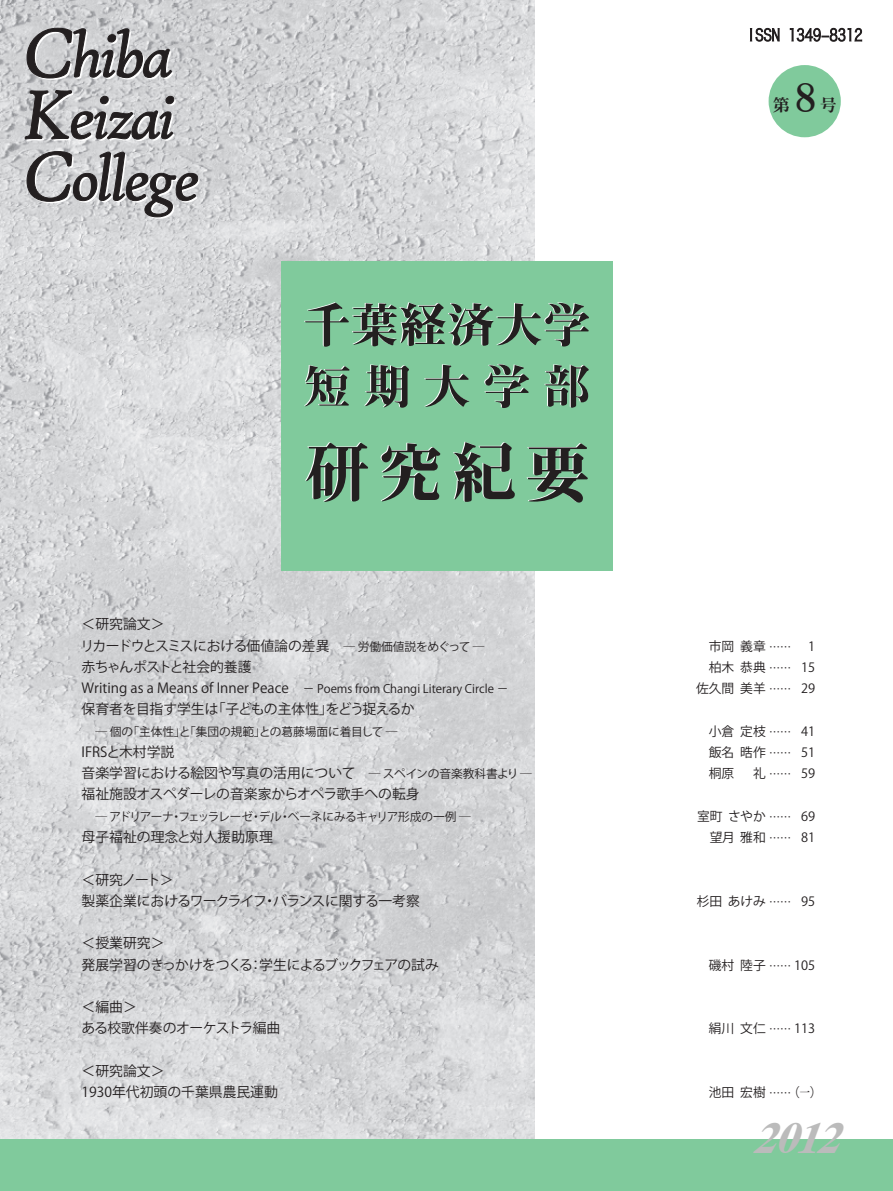
<style>
.page{position:relative;width:893px;height:1191px;background:#fff}
.page>*{position:absolute;margin:0;border:0;box-sizing:border-box;transform-origin:0 0}
.t1{font:italic 700 43.95px "Dutch 801 BT";color:#bbb}
.t2{font:43.2px "DFHS Mincho Std W7";color:#231f20;scale:.88 1}
.t3{font:16.95px "DFHS Mincho Std W7";color:#231f20}
.t4{font:13.8px/21.3px "Koz Go Pro";color:#231f20}
.t5{font:13.8px/21.3px "Koz Go Pro";letter-spacing:-.03em;color:#231f20}
.t6{font:13.8px/21.3px "Koz Go Pro";letter-spacing:-.05em;color:#231f20}
.t7{font:13.8px "Koz Go Pro";letter-spacing:-.02em;color:#231f20}
.t8{font:12.75px/21.3px "Koz Go Pro";color:#231f20;text-align:right}
.t9{font:11.7px "Koz Go Pro";color:#231f20}
.t10{font:11.7px "Koz Go Pro";letter-spacing:-.045em;color:#231f20}
.t11{font:11.1px/21.3px "Koz Go Pro";color:#231f20;text-align:justify}
.s1{font-size:11.7px}
.s2{font-size:13.8px}
.s3{font-family:"Koz Min Pro";font-weight:500}
</style>
<div class="page">
<img style="left:0;top:0;width:535px;height:1139px">
<div style="left:281px;top:261px;width:331px;height:309px;background:#80ca9c"></div>
<div style="left:0;top:1139px;width:893px;height:52px;background:#80ca9c"></div>
<div style="left:769px;top:65px;width:72px;height:72px;background:#80ca9c;border-radius:50%"></div>
<svg style="left:304px;top:302px;width:285px;height:45px"></svg>
<svg style="left:304px;top:365px;width:45px;height:41px"></svg>
<svg style="left:364px;top:364px;width:45px;height:44px"></svg>
<svg style="left:424px;top:364px;width:45px;height:43px"></svg>
<svg style="left:484px;top:364px;width:45px;height:44px"></svg>
<svg style="left:544px;top:364px;width:45px;height:44px"></svg>
<svg style="left:305px;top:442px;width:63px;height:60px"></svg>
<svg style="left:381px;top:443px;width:59px;height:58px"></svg>
<svg style="left:453px;top:441px;width:62px;height:61px"></svg>
<svg style="left:527px;top:443px;width:61px;height:59px"></svg>
<svg style="left:749px;top:27px;width:31px;height:15px"></svg>
<svg style="left:789px;top:27px;width:73px;height:15px"></svg>
<svg style="left:24px;top:21px;width:176px;height:198px;background:#aaa9ab"></svg>
<h2 class="t2" style="left:795px;top:73px;width:27px">8</h2>
<p class="t3" style="left:773px;top:96px;width:19px">第</p>
<p class="t3" style="left:820px;top:96px;width:19px">号</p>
<p class="t5" style="left:80px;top:614px;width:406px">＜研究論文＞<br>リカードウとスミスにおける価値論の差異　<span class="s1">― 労働価値説をめぐって ―</span>赤ちゃんポストと社会的養護</p>
<p class="t9" style="left:82px;top:681px;width:428px"><span class="s2">Writing as a Means of Inner Peace　</span>－ Poems from Changi Literary Circle －</p>
<p class="t7" style="left:82px;top:700px;width:334px">保育者を目指す学生は「子どもの主体性」をどう捉えるか</p>
<p class="t9" style="left:95px;top:724px;width:304px">― 個の「主体性」と「集団の規範」との葛藤場面に着目して ―</p>
<p class="t4" style="left:82px;top:741px;width:452px">IFRSと木村学説<br>音楽学習における絵図や写真の活用について　<span class="s1">― スペインの音楽教科書より ―</span>福祉施設オスペダーレの音楽家からオペラ歌手への転身</p>
<p class="t10" style="left:95px;top:809px;width:377px">― アドリアーナ・フェッラレーゼ・デル・ベーネにみるキャリア形成の一例 ―</p>
<p class="t4" style="left:82px;top:826px;width:193px">母子福祉の理念と対人援助原理</p>
<p class="t6" style="left:82px;top:869px;width:340px">＜研究ノート＞<br>製薬企業におけるワークライフ・バランスに関する一考察</p>
<p class="t5" style="left:82px;top:933px;width:359px">＜授業研究＞<br>発展学習のきっかけをつくる：学生によるブックフェアの試み</p>
<p class="t5" style="left:81px;top:996px;width:200px">＜編曲＞<br>ある校歌伴奏のオーケストラ編曲</p>
<p class="t4" style="left:82px;top:1060px;width:198px">＜研究論文＞<br>1930年代初頭の千葉県農民運動</p>
<p class="t8" style="left:696px;top:635px;width:71px">市岡 義章柏木 恭典佐久間 美羊</p>
<p class="t8" style="left:709px;top:720px;width:58px;text-align:justify">小倉 定枝飯名 晧作桐原 　礼</p>
<p class="t8" style="left:697px;top:805px;width:70px">室町 さやか望月 雅和</p>
<p class="t11" style="left:769px;top:636px;width:24px">…… …… ……</p>
<p class="t11" style="left:769px;top:721px;width:24px">…… …… ……</p>
<p class="t11" style="left:769px;top:806px;width:24px">…… ……</p>
<p class="t8" style="left:801px;top:635px;width:16px;text-align:center">1<br>15<br>29</p>
<p class="t8" style="left:801px;top:720px;width:16px;text-align:justify">41<br>51<br>59</p>
<p class="t8" style="left:801px;top:805px;width:16px;text-align:left">69<br>81</p>
<p class="t8" style="left:684px;top:890px;width:83px">　杉田 あけみ</p>
<p class="t11" style="left:769px;top:891px;width:24px">……</p>
<p class="t8" style="left:801px;top:890px;width:16px">95</p>
<p class="t8" style="left:709px;top:954px;width:58px">磯村 陸子</p>
<p class="t8" style="left:794px;top:954px;width:23px">105</p>
<p class="t11" style="left:769px;top:955px;width:24px">……</p>
<p class="t8" style="left:709px;top:1018px;width:58px">絹川 文仁</p>
<p class="t8" style="left:794px;top:1018px;width:23px">113</p>
<p class="t11" style="left:769px;top:1019px;width:24px">……</p>
<p class="t8" style="left:709px;top:1082px;width:58px">池田 宏樹</p>
<p class="t8" style="left:787px;top:1082px;width:37px">（<span class="s3">一</span>）</p>
<p class="t11" style="left:769px;top:1082px;width:24px">……</p>
<h1 class="t1" style="left:753px;top:1111px;width:106px">2012</h1>
</div>
